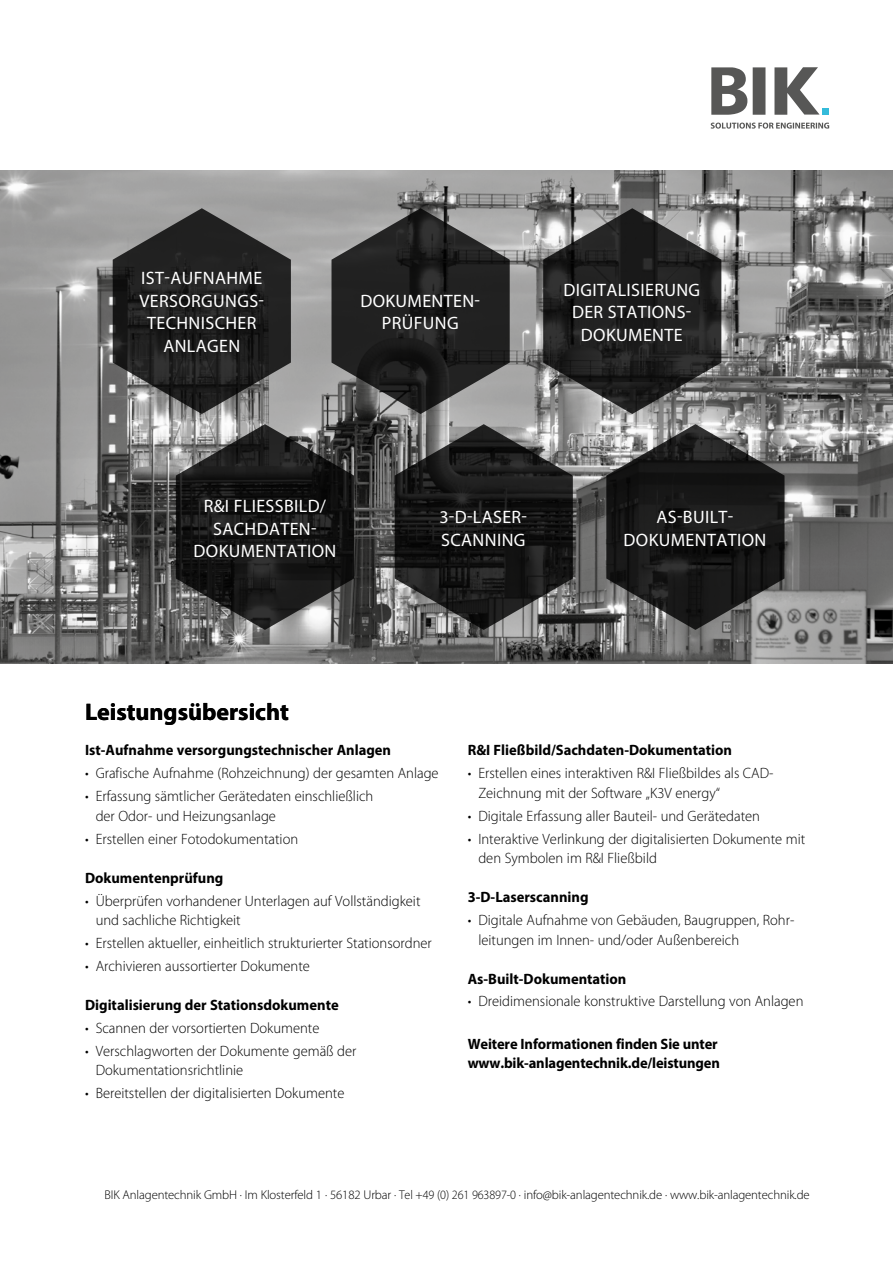
<style>
.page{position:relative;width:893px;height:1263px;background:#fff}
.page>*{position:absolute;margin:0;border:0;box-sizing:border-box;transform-origin:0 0}
.t1{font:700 24px "Myriad Pro";color:#000}
.t2{font:18px/22.5px "Myriad Pro";letter-spacing:.02em;color:#fff;text-align:center}
.t3{font:300 15px/19.5px "Myriad Pro";color:#000}
.t4{font:700 15px/19.5px "Myriad Pro";color:#000}
.t5{font:300 12.75px "Myriad Pro";letter-spacing:-.01em;color:#000}
</style>
<div class="page">
<svg style="left:711px;top:67px;width:118px;height:62px"></svg>
<img style="left:0;top:170px;width:893px;height:493px">
<svg style="left:113px;top:208px;width:178px;height:206px;background:#3e3e3d"></svg>
<svg style="left:176px;top:424px;width:178px;height:206px;background:#333332"></svg>
<svg style="left:331px;top:208px;width:179px;height:206px;background:#3f3f3f"></svg>
<svg style="left:395px;top:424px;width:178px;height:206px;background:#353535"></svg>
<svg style="left:543px;top:208px;width:178px;height:206px;background:#3f3f3f"></svg>
<svg style="left:606px;top:424px;width:178px;height:206px;background:#373737"></svg>
<p class="t2" style="left:139px;top:267px;width:126px">IST-AUFNAHME<br>VERSORGUNGS-<br>TECHNISCHER<br>ANLAGEN</p>
<p class="t2" style="left:360px;top:289px;width:121px">DOKUMENTEN-<br>PRÜFUNG</p>
<p class="t2" style="left:563px;top:278px;width:138px">DIGITALISIERUNG<br>DER STATIONS-<br>DOKUMENTE</p>
<p class="t2" style="left:194px;top:494px;width:144px">R&amp;I FLIESSBILD/<br>SACHDATEN-<br>DOKUMENTATION</p>
<p class="t2" style="left:439px;top:506px;width:89px;text-align:left">3-D-LASER-<br>SCANNING</p>
<p class="t2" style="left:624px;top:506px;width:144px">AS-BUILT-<br>DOKUMENTATION</p>
<h1 class="t1" style="left:85px;top:696px;width:205px">Leistungsübersicht</h1>
<p class="t4" style="left:85px;top:740px;width:308px">Ist-Aufnahme versorgungstechnischer Anlagen</p>
<p class="t3" style="left:85px;top:764px;width:355px">• Grafische Aufnahme (Rohzeichnung) der gesamten Anlage</p>
<p class="t3" style="left:96px;top:787px;width:279px;text-indent:-11px">• Erfassung sämtlicher Gerätedaten einschließlich der Odor- und Heizungsanlage</p>
<p class="t3" style="left:85px;top:829px;width:215px">• Erstellen einer Fotodokumentation</p>
<p class="t4" style="left:85px;top:867px;width:140px">Dokumentenprüfung</p>
<p class="t3" style="left:96px;top:891px;width:326px;text-indent:-11px">• Überprüfen vorhandener Unterlagen auf Vollständigkeit und sachliche Richtigkeit</p>
<p class="t3" style="left:85px;top:933px;width:348px">• Erstellen aktueller, einheitlich strukturierter Stationsordner</p>
<p class="t3" style="left:85px;top:956px;width:226px">• Archivieren aussortierter Dokumente</p>
<p class="t4" style="left:85px;top:994px;width:255px">Digitalisierung der Stationsdokumente</p>
<p class="t3" style="left:85px;top:1018px;width:236px">• Scannen der vorsortierten Dokumente</p>
<p class="t3" style="left:96px;top:1041px;width:262px;text-indent:-11px">• Verschlagworten der Dokumente gemäß der<br>Dokumentationsrichtlinie</p>
<p class="t3" style="left:85px;top:1083px;width:261px">• Bereitstellen der digitalisierten Dokumente</p>
<p class="t4" style="left:468px;top:740px;width:266px">R&amp;I Fließbild/Sachdaten-Dokumentation</p>
<p class="t3" style="left:478px;top:764px;width:297px;text-indent:-11px">• Erstellen eines interaktiven R&amp;I Fließbildes als CAD-<br>Zeichnung mit der Software „K3V energy“</p>
<p class="t3" style="left:468px;top:806px;width:294px">• Digitale Erfassung aller Bauteil- und Gerätedaten</p>
<p class="t3" style="left:478px;top:829px;width:328px;text-indent:-11px">• Interaktive Verlinkung der digitalisierten Dokumente mit den Symbolen im R&amp;I Fließbild</p>
<p class="t4" style="left:468px;top:887px;width:122px">3-D-Laserscanning</p>
<p class="t3" style="left:478px;top:910px;width:317px;text-indent:-11px">• Digitale Aufnahme von Gebäuden, Baugruppen, Rohr&shy;leitungen im Innen- und/oder Außenbereich</p>
<p class="t4" style="left:468px;top:968px;width:160px">As-Built-Dokumentation</p>
<p class="t3" style="left:468px;top:992px;width:337px">• Dreidimensionale konstruktive Darstellung von Anlagen</p>
<p class="t4" style="left:468px;top:1033px;width:254px">Weitere Informationen finden Sie unter www.bik-anlagentechnik.de/leistungen</p>
<p class="t5" style="left:105px;top:1188px;width:707px">BIK Anlagentechnik GmbH · Im Klosterfeld 1 · 56182 Urbar · Tel +49 (0) 261 963897-0 · info@bik-anlagentechnik.de · www.bik-anlagentechnik.de</p>
</div>
